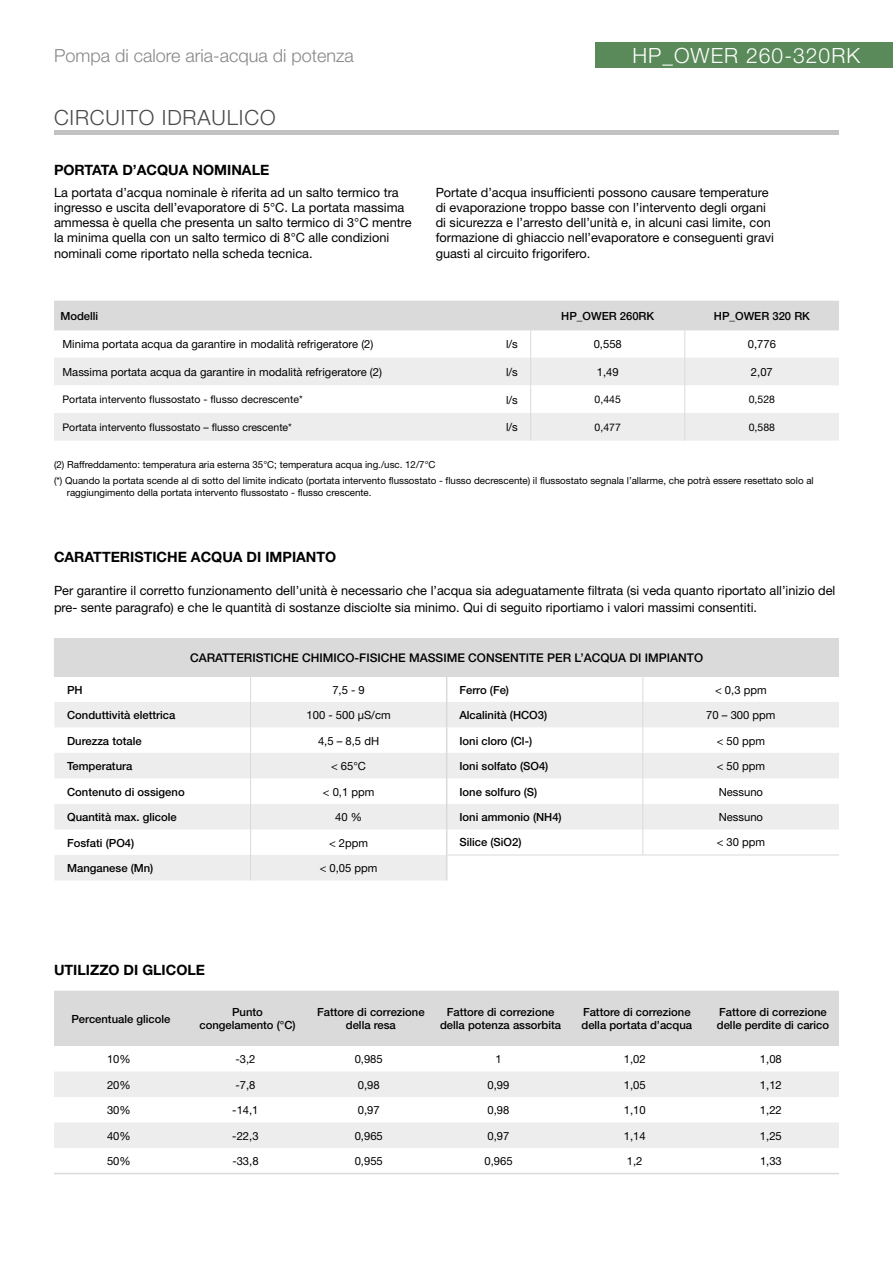
<style>
.page{position:relative;width:893px;height:1263px;background:#fff}
.page>*{position:absolute;margin:0;border:0;box-sizing:border-box;transform-origin:0 0}
.t1{font:300 21px "Helvetica Neue";letter-spacing:.04em;color:#4a4a49}
.t2{font:300 21px "Helvetica Neue";letter-spacing:.05em;color:#fff}
.t3{font:300 18px "Helvetica Neue";color:#878787}
.t4{font:700 14.25px "Helvetica Neue";color:#000}
.t5{font:12.75px/15.3px "Helvetica Neue";color:#000}
.t6{font:500 12px "Helvetica Neue";color:#000}
.t7{font:500 11.25px/13.5px "Helvetica Neue";color:#000;text-align:center}
.t8{font:11.25px "Helvetica Neue";color:#000}
.t9{font:10.5px "Helvetica Neue";color:#000}
.t10{font:9.75px/15.9px "Helvetica Neue";color:#000}
</style>
<div class="page">
<hr style="left:54px;top:131px;width:785px;height:4px;background:#c2c2c2">
<div style="left:595px;top:42px;width:298px;height:26px;background:#5a8a5a"></div>
<svg style="left:54px;top:301px;width:785px;height:140px"></svg>
<div style="left:54px;top:638px;width:785px;height:38px;background:#dadada"></div>
<svg style="left:54px;top:702px;width:785px;height:178px"></svg>
<svg style="left:642px;top:676px;width:1px;height:179px"></svg>
<svg style="left:250px;top:676px;width:1px;height:204px"></svg>
<svg style="left:446px;top:676px;width:1px;height:204px"></svg>
<hr style="left:447px;top:855px;width:196px;height:1px;background:#dadada">
<hr style="left:643px;top:855px;width:196px;height:1px;background:#dadada">
<div style="left:54px;top:991px;width:785px;height:55px;background:#dadada"></div>
<svg style="left:54px;top:1072px;width:785px;height:76px;fill:#ededed"></svg>
<hr style="left:54px;top:1173px;width:130px;height:1px;background:#dadada">
<hr style="left:184px;top:1173px;width:123px;height:1px;background:#dadada">
<hr style="left:307px;top:1173px;width:123px;height:1px;background:#dadada">
<hr style="left:430px;top:1173px;width:137px;height:1px;background:#dadada">
<hr style="left:567px;top:1173px;width:136px;height:1px;background:#dadada">
<hr style="left:703px;top:1173px;width:136px;height:1px;background:#dadada">
<h2 class="t3" style="left:54px;top:45px;width:301px">Pompa di calore aria-acqua di potenza</h2>
<h1 class="t2" style="left:632px;top:43px;width:229px">HP_OWER 260-320RK</h1>
<h1 class="t1" style="left:54px;top:105px;width:223px">CIRCUITO IDRAULICO</h1>
<p class="t4" style="left:54px;top:161px;width:217px">PORTATA D’ACQUA NOMINALE</p>
<p class="t5" style="left:54px;top:184px;width:359px">La portata d’acqua nominale è riferita ad un salto termico tra ingresso e uscita dell’evaporatore di 5°C. La portata massima ammessa è quella che presenta un salto termico di 3°C mentre la minima quella con un salto termico di 8°C alle condizioni nominali come riportato nella scheda tecnica.</p>
<p class="t5" style="left:436px;top:184px;width:340px">Portate d’acqua insufficienti possono causare temperature di evaporazione troppo basse con l’intervento degli organi di sicurezza e l’arresto dell’unità e, in alcuni casi limite, con formazione di ghiaccio nell’evaporatore e conseguenti gravi guasti al circuito frigorifero.</p>
<p class="t7" style="left:60px;top:309px;width:39px">Modelli</p>
<p class="t7" style="left:561px;top:309px;width:94px">HP_OWER 260RK</p>
<p class="t7" style="left:714px;top:309px;width:98px">HP_OWER 320 RK</p>
<p class="t8" style="left:63px;top:338px;width:312px">Minima portata acqua da garantire in modalità refrigeratore (2)</p>
<p class="t8" style="left:506px;top:338px;width:13px">l/s</p>
<p class="t8" style="left:594px;top:338px;width:30px">0,558</p>
<p class="t8" style="left:748px;top:338px;width:30px">0,776</p>
<p class="t8" style="left:63px;top:365px;width:321px">Massima portata acqua da garantire in modalità refrigeratore (2)</p>
<p class="t8" style="left:506px;top:365px;width:13px">l/s</p>
<p class="t8" style="left:597px;top:365px;width:23px">1,49</p>
<p class="t8" style="left:751px;top:365px;width:23px">2,07</p>
<p class="t9" style="left:63px;top:393px;width:242px">Portata intervento flussostato - flusso decrescente*</p>
<p class="t8" style="left:506px;top:393px;width:13px">l/s</p>
<p class="t9" style="left:595px;top:393px;width:28px">0,445</p>
<p class="t9" style="left:749px;top:393px;width:28px">0,528</p>
<p class="t9" style="left:62px;top:421px;width:231px">Portata intervento flussostato – flusso crescente*</p>
<p class="t8" style="left:506px;top:420px;width:13px">l/s</p>
<p class="t9" style="left:595px;top:421px;width:28px">0,477</p>
<p class="t9" style="left:749px;top:421px;width:28px">0,588</p>
<p class="t10" style="left:54px;top:457px;width:761px">(2) Raffreddamento: temperatura aria esterna 35°C; temperatura acqua ing./usc. 12/7°C<br>(*) Quando la portata scende al di sotto del limite indicato (portata intervento flussostato - flusso decrescente) il flussostato segnala l’allarme, che potrà essere resettato solo al</p>
<p class="t10" style="left:67px;top:484px;width:306px">raggiungimento della portata intervento flussostato - flusso crescente.</p>
<p class="t4" style="left:54px;top:548px;width:284px">CARATTERISTICHE ACQUA DI IMPIANTO</p>
<p class="t5" style="left:54px;top:582px;width:783px;line-height:16.5px">Per garantire il corretto funzionamento dell’unità è necessario che l’acqua sia adeguatamente filtrata (si veda quanto riportato all’inizio del pre- sente paragrafo) e che le quantità di sostanze disciolte sia minimo. Qui di seguito riportiamo i valori massimi consentiti.</p>
<p class="t6" style="left:190px;top:650px;width:515px">CARATTERISTICHE CHIMICO-FISICHE MASSIME CONSENTITE PER L’ACQUA DI IMPIANTO</p>
<p class="t7" style="left:67px;top:683px;width:17px">PH</p>
<p class="t8" style="left:332px;top:683px;width:34px">7,5 - 9</p>
<p class="t7" style="left:459px;top:683px;width:51px">Ferro (Fe)</p>
<p class="t8" style="left:715px;top:683px;width:53px">&lt; 0,3 ppm</p>
<p class="t7" style="left:67px;top:708px;width:110px">Conduttività elettrica</p>
<p class="t8" style="left:306px;top:708px;width:86px">100 - 500 μS/cm</p>
<p class="t7" style="left:459px;top:708px;width:89px">Alcalinità (HCO3)</p>
<p class="t8" style="left:706px;top:708px;width:71px">70 – 300 ppm</p>
<p class="t7" style="left:67px;top:734px;width:76px">Durezza totale</p>
<p class="t8" style="left:318px;top:734px;width:63px">4,5 – 8,5 dH</p>
<p class="t7" style="left:459px;top:734px;width:74px">Ioni cloro (Cl-)</p>
<p class="t8" style="left:717px;top:734px;width:50px">&lt; 50 ppm</p>
<p class="t7" style="left:67px;top:759px;width:67px">Temperatura</p>
<p class="t8" style="left:331px;top:759px;width:37px">&lt; 65°C</p>
<p class="t7" style="left:459px;top:759px;width:91px">Ioni solfato (SO4)</p>
<p class="t8" style="left:717px;top:759px;width:50px">&lt; 50 ppm</p>
<p class="t7" style="left:67px;top:785px;width:119px">Contenuto di ossigeno</p>
<p class="t8" style="left:323px;top:785px;width:53px">&lt; 0,1 ppm</p>
<p class="t7" style="left:459px;top:785px;width:79px">Ione solfuro (S)</p>
<p class="t8" style="left:719px;top:785px;width:46px">Nessuno</p>
<p class="t7" style="left:67px;top:810px;width:111px">Quantità max. glicole</p>
<p class="t8" style="left:335px;top:810px;width:28px">40 %</p>
<p class="t7" style="left:459px;top:810px;width:104px">Ioni ammonio (NH4)</p>
<p class="t8" style="left:719px;top:810px;width:46px">Nessuno</p>
<p class="t7" style="left:67px;top:836px;width:69px">Fosfati (PO4)</p>
<p class="t8" style="left:329px;top:836px;width:41px">&lt; 2ppm</p>
<p class="t7" style="left:459px;top:835px;width:64px">Silice (SiO2)</p>
<p class="t8" style="left:717px;top:836px;width:50px">&lt; 30 ppm</p>
<p class="t7" style="left:67px;top:861px;width:88px">Manganese (Mn)</p>
<p class="t8" style="left:320px;top:861px;width:59px">&lt; 0,05 ppm</p>
<p class="t4" style="left:54px;top:961px;width:153px">UTILIZZO DI GLICOLE</p>
<p class="t7" style="left:71px;top:1012px;width:101px">Percentuale glicole</p>
<p class="t7" style="left:199px;top:1005px;width:98px">Punto congelamento (°C)</p>
<p class="t7" style="left:317px;top:1005px;width:109px">Fattore di correzione della resa</p>
<p class="t7" style="left:440px;top:1005px;width:123px">Fattore di correzione della potenza assorbita</p>
<p class="t7" style="left:581px;top:1005px;width:112px;text-align:left">Fattore di correzione della portata d’acqua</p>
<p class="t7" style="left:717px;top:1005px;width:114px;text-align:left">Fattore di correzione delle perdite di carico</p>
<p class="t8" style="left:107px;top:1052px;width:25px">10%</p>
<p class="t8" style="left:235px;top:1052px;width:22px">-3,2</p>
<p class="t8" style="left:355px;top:1052px;width:30px">0,985</p>
<p class="t8" style="left:495px;top:1052px;width:8px">1</p>
<p class="t8" style="left:624px;top:1052px;width:23px">1,02</p>
<p class="t8" style="left:760px;top:1052px;width:23px">1,08</p>
<p class="t8" style="left:107px;top:1078px;width:25px">20%</p>
<p class="t8" style="left:235px;top:1078px;width:22px">-7,8</p>
<p class="t8" style="left:358px;top:1078px;width:23px">0,98</p>
<p class="t8" style="left:488px;top:1078px;width:23px">0,99</p>
<p class="t8" style="left:624px;top:1078px;width:23px">1,05</p>
<p class="t8" style="left:760px;top:1078px;width:23px">1,12</p>
<p class="t8" style="left:107px;top:1103px;width:25px">30%</p>
<p class="t8" style="left:232px;top:1103px;width:28px">-14,1</p>
<p class="t8" style="left:358px;top:1103px;width:23px">0,97</p>
<p class="t8" style="left:488px;top:1103px;width:23px">0,98</p>
<p class="t8" style="left:624px;top:1103px;width:23px">1,10</p>
<p class="t8" style="left:760px;top:1103px;width:23px">1,22</p>
<p class="t8" style="left:107px;top:1129px;width:25px">40%</p>
<p class="t8" style="left:232px;top:1129px;width:28px">-22,3</p>
<p class="t8" style="left:355px;top:1129px;width:30px">0,965</p>
<p class="t8" style="left:488px;top:1129px;width:23px">0,97</p>
<p class="t8" style="left:624px;top:1129px;width:23px">1,14</p>
<p class="t8" style="left:760px;top:1129px;width:23px">1,25</p>
<p class="t8" style="left:107px;top:1154px;width:25px">50%</p>
<p class="t8" style="left:232px;top:1154px;width:28px">-33,8</p>
<p class="t8" style="left:355px;top:1154px;width:30px">0,955</p>
<p class="t8" style="left:484px;top:1154px;width:30px">0,965</p>
<p class="t8" style="left:627px;top:1154px;width:17px">1,2</p>
<p class="t8" style="left:760px;top:1154px;width:23px">1,33</p>
</div>
